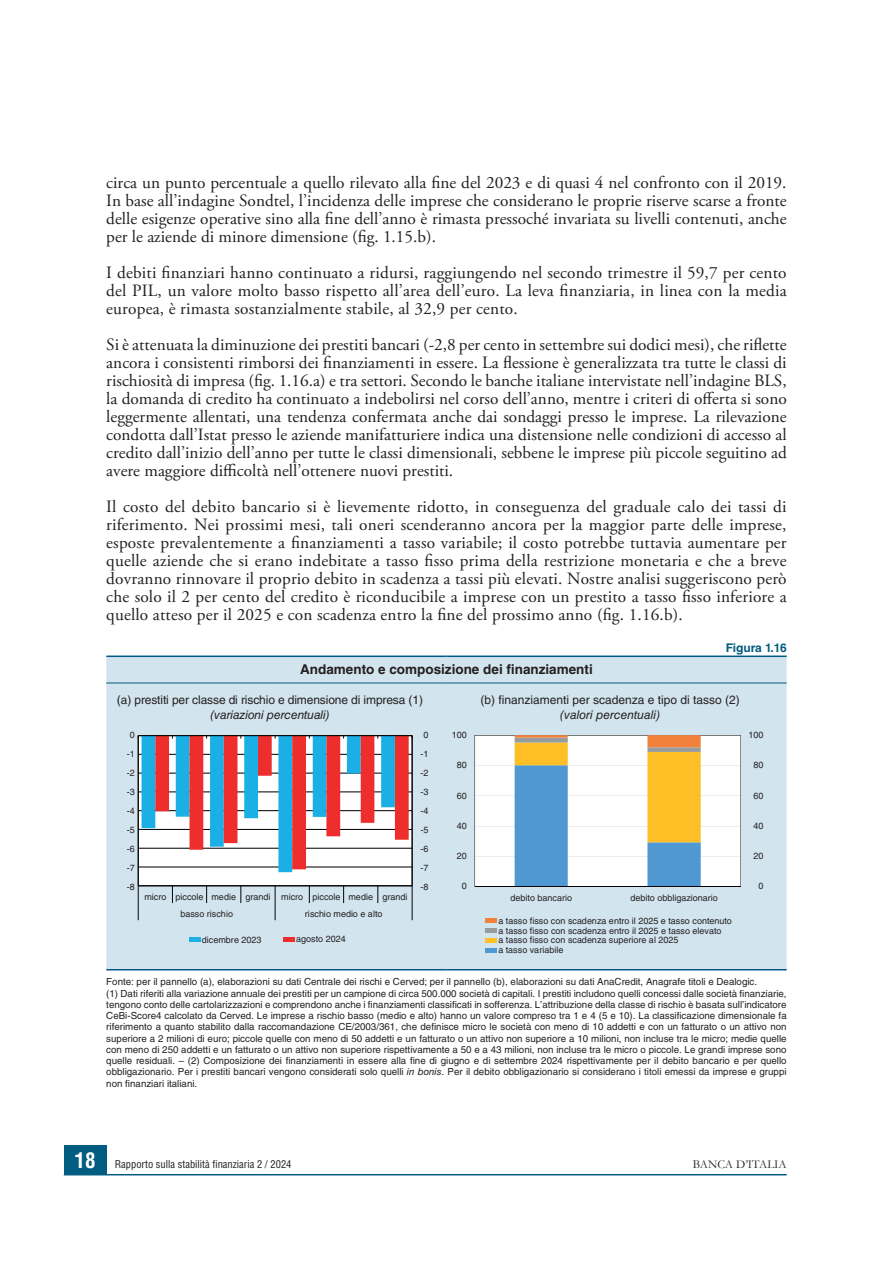
<style>
.page{position:relative;width:893px;height:1263px;background:#fff}
.page>*{position:absolute;margin:0;border:0;box-sizing:border-box;transform-origin:0 0}
.RSF_TESTO-Paragrafo{font:17.25px/18px "Adobe Garamond Pro";letter-spacing:.005em;color:#231f20;text-align:justify}
.RSF_TAB_FIG-Titolo{font:700 13.5px "Helvetica LT Std";color:#231f20}
.RSF_TAB_FIG-Testatin{font:12px "Helvetica LT Std";letter-spacing:-.01em;color:#231f20}
.RSF_TAB_FIG-Sottotit{font:italic 12px "Helvetica LT Std";letter-spacing:-.01em;color:#231f20}
.t1{font:12px "Garamond";color:#231f20}
.t2{font:700 12px "Helvetica LT Std";letter-spacing:-.01em;color:#005c81}
.t3{font:condensed 10.5px "Helvetica LT Std";color:#231f20}
.RSF_TAB_FIG-Nota{font:9.75px/11.2px "Helvetica LT Std";color:#231f20;text-align:justify}
.t4{font:9px/9.9px "Helvetica LT Std";color:#231f20}
.s1{font-style:italic}
.s2{font-weight:700;font-size:21px;color:#fff}
</style>
<div class="page">
<div style="left:64px;top:1145px;width:42px;height:29px;background:#005c81"></div>
<hr style="left:64px;top:1174px;width:723px;height:1px;background:#005c81">
<div style="left:106px;top:657px;width:681px;height:312px;background:#d2e4ee"></div>
<hr style="left:106px;top:655px;width:340px;height:2px;background:#005c81">
<hr style="left:446px;top:655px;width:341px;height:2px;background:#005c81">
<hr style="left:106px;top:969px;width:340px;height:1px;background:#005c81">
<hr style="left:446px;top:969px;width:341px;height:1px;background:#005c81">
<hr style="left:106px;top:683px;width:340px;height:1px;background:#005c81">
<hr style="left:446px;top:683px;width:341px;height:1px;background:#005c81">
<div style="left:189px;top:937px;width:12px;height:5px;background:#1aafe5"></div>
<div style="left:283px;top:937px;width:12px;height:5px;background:#ee2d2d"></div>
<div style="left:486px;top:918px;width:11px;height:5px;background:#f2813c"></div>
<div style="left:486px;top:928px;width:11px;height:5px;background:#999c9d"></div>
<div style="left:486px;top:938px;width:11px;height:5px;background:#fdbe26"></div>
<div style="left:486px;top:948px;width:11px;height:5px;background:#4f98d2"></div>
<svg style="left:475px;top:735px;width:266px;height:152px"></svg>
<hr style="left:475px;top:886px;width:265px;height:1px;background:#000001">
<svg style="left:138px;top:735px;width:275px;height:185px"></svg>
<p class="RSF_TESTO-Paragrafo" style="left:106px;top:174px;width:682px">circa un punto percentuale a quello rilevato alla fine del 2023 e di quasi 4 nel confronto con il 2019.<br>In base all’indagine Sondtel, l’incidenza delle imprese che considerano le proprie riserve scarse a fronte delle esigenze operative sino alla fine dell’anno è rimasta pressoché invariata su livelli contenuti, anche per le aziende di minore dimensione (fig. 1.15.b).</p>
<p class="RSF_TESTO-Paragrafo" style="left:106px;top:264px;width:682px">I debiti finanziari hanno continuato a ridursi, raggiungendo nel secondo trimestre il 59,7 per cento del PIL, un valore molto basso rispetto all’area dell’euro. La leva finanziaria, in linea con la media europea, è rimasta sostanzialmente stabile, al 32,9 per cento.</p>
<p class="RSF_TESTO-Paragrafo" style="left:106px;top:336px;width:682px">Si è attenuata la diminuzione dei prestiti bancari (-2,8 per cento in settembre sui dodici mesi), che riflette ancora i consistenti rimborsi dei finanziamenti in essere. La flessione è generalizzata tra tutte le classi di rischiosità di impresa (fig. 1.16.a) e tra settori. Secondo le banche italiane intervistate nell’indagine BLS, la domanda di credito ha continuato a indebolirsi nel corso dell’anno, mentre i criteri di offerta si sono leggermente allentati, una tendenza confermata anche dai sondaggi presso le imprese. La rilevazione condotta dall’Istat presso le aziende manifatturiere indica una distensione nelle condizioni di accesso al credito dall’inizio dell’anno per tutte le classi dimensionali, sebbene le imprese più piccole seguitino ad avere maggiore difficoltà nell’ottenere nuovi prestiti.</p>
<p class="RSF_TESTO-Paragrafo" style="left:106px;top:498px;width:682px">Il costo del debito bancario si è lievemente ridotto, in conseguenza del graduale calo dei tassi di riferimento. Nei prossimi mesi, tali oneri scenderanno ancora per la maggior parte delle imprese, esposte prevalentemente a finanziamenti a tasso variabile; il costo potrebbe tuttavia aumentare per quelle aziende che si erano indebitate a tasso fisso prima della restrizione monetaria e che a breve dovranno rinnovare il proprio debito in scadenza a tassi più elevati. Nostre analisi suggeriscono però che solo il 2 per cento del credito è riconducibile a imprese con un prestito a tasso fisso inferiore a quello atteso per il 2025 e con scadenza entro la fine del prossimo anno (fig. 1.16.b).</p>
<p class="t2" style="left:726px;top:640px;width:62px">Figura 1.16</p>
<h2 class="RSF_TAB_FIG-Titolo" style="left:300px;top:661px;width:294px">Andamento e composizione dei finanziamenti</h2>
<p class="RSF_TAB_FIG-Testatin" style="left:117px;top:693px;width:308px">(a) prestiti per classe di rischio e dimensione di impresa (1)</p>
<p class="RSF_TAB_FIG-Sottotit" style="left:210px;top:708px;width:121px">(variazioni percentuali)</p>
<p class="RSF_TAB_FIG-Testatin" style="left:480px;top:693px;width:261px">(b) finanziamenti per scadenza e tipo di tasso (2)</p>
<p class="RSF_TAB_FIG-Sottotit" style="left:560px;top:708px;width:102px">(valori percentuali)</p>
<p class="t4" style="left:130px;top:730px;width:7px">0</p>
<p class="t4" style="left:423px;top:730px;width:7px">0</p>
<p class="t4" style="left:452px;top:730px;width:16px">100</p>
<p class="t4" style="left:749px;top:730px;width:16px">100</p>
<p class="t4" style="left:127px;top:749px;width:9px">-1</p>
<p class="t4" style="left:420px;top:749px;width:9px">-1</p>
<p class="t4" style="left:127px;top:768px;width:9px">-2</p>
<p class="t4" style="left:420px;top:768px;width:9px">-2</p>
<p class="t4" style="left:457px;top:760px;width:12px">80</p>
<p class="t4" style="left:753px;top:760px;width:12px">80</p>
<p class="t4" style="left:127px;top:787px;width:9px">-3</p>
<p class="t4" style="left:420px;top:787px;width:9px">-3</p>
<p class="t4" style="left:457px;top:790px;width:12px">60</p>
<p class="t4" style="left:753px;top:790px;width:12px">60</p>
<p class="t4" style="left:127px;top:806px;width:9px">-4</p>
<p class="t4" style="left:420px;top:806px;width:9px">-4</p>
<p class="t4" style="left:127px;top:825px;width:9px">-5</p>
<p class="t4" style="left:420px;top:825px;width:9px">-5</p>
<p class="t4" style="left:457px;top:821px;width:12px">40</p>
<p class="t4" style="left:753px;top:821px;width:12px">40</p>
<p class="t4" style="left:127px;top:844px;width:9px">-6</p>
<p class="t4" style="left:420px;top:844px;width:9px">-6</p>
<p class="t4" style="left:457px;top:851px;width:12px">20</p>
<p class="t4" style="left:753px;top:851px;width:12px">20</p>
<p class="t4" style="left:127px;top:863px;width:9px">-7</p>
<p class="t4" style="left:420px;top:863px;width:9px">-7</p>
<p class="t4" style="left:127px;top:882px;width:9px">-8</p>
<p class="t4" style="left:420px;top:882px;width:9px">-8</p>
<p class="t4" style="left:462px;top:881px;width:7px">0</p>
<p class="t4" style="left:759px;top:881px;width:7px">0</p>
<p class="t4" style="left:144px;top:892px;width:265px">micro piccole medie grandi micro piccole medie grandi</p>
<p class="t4" style="left:510px;top:892px;width:63px">debito bancario</p>
<p class="t4" style="left:630px;top:892px;width:89px">debito obbligazionario</p>
<p class="t4" style="left:180px;top:909px;width:54px">basso rischio</p>
<p class="t4" style="left:305px;top:909px;width:79px">rischio medio e alto</p>
<p class="t4" style="left:498px;top:915px;width:235px">a tasso fisso con scadenza entro il 2025 e tasso contenuto a tasso fisso con scadenza entro il 2025 e tasso elevato<br>a tasso fisso con scadenza superiore al 2025<br>a tasso variabile</p>
<p class="t4" style="left:202px;top:934px;width:61px">dicembre 2023</p>
<p class="t4" style="left:296px;top:934px;width:51px">agosto 2024</p>
<p class="RSF_TAB_FIG-Nota" style="left:106px;top:976px;width:652px">Fonte: per il pannello (a), elaborazioni su dati Centrale dei rischi e Cerved; per il pannello (b), elaborazioni su dati AnaCredit, Anagrafe titoli e Dealogic.</p>
<p class="RSF_TAB_FIG-Nota" style="left:106px;top:987px;width:682px">(1) Dati riferiti alla variazione annuale dei prestiti per un campione di circa 500.000 società di capitali. I prestiti includono quelli concessi dalle società finanziarie, tengono conto delle cartolarizzazioni e comprendono anche i finanziamenti classificati in sofferenza. L’attribuzione della classe di rischio è basata sull’indicatore CeBi-Score4 calcolato da Cerved. Le imprese a rischio basso (medio e alto) hanno un valore compreso tra 1 e 4 (5 e 10). La classificazione dimensionale fa riferimento a quanto stabilito dalla raccomandazione CE/2003/361, che definisce micro le società con meno di 10 addetti e con un fatturato o un attivo non superiore a 2 milioni di euro; piccole quelle con meno di 50 addetti e un fatturato o un attivo non superiore a 10 milioni, non incluse tra le micro; medie quelle con meno di 250 addetti e un fatturato o un attivo non superiore rispettivamente a 50 e a 43 milioni, non incluse tra le micro o piccole. Le grandi imprese sono quelle residuali. – (2) Composizione dei finanziamenti in essere alla fine di giugno e di settembre 2024 rispettivamente per il debito bancario e per quello obbligazionario. Per i prestiti bancari vengono considerati solo quelli <span class="s1">in bonis</span>. Per il debito obbligazionario si considerano i titoli emessi da imprese e gruppi non finanziari italiani.</p>
<p class="t3" style="left:75px;top:1158px;width:218px"><span class="s2">18</span> Rapporto sulla stabilità finanziaria 2 / 2024</p>
<p class="t1" style="left:693px;top:1156px;width:95px">BANCA D’ITALIA</p>
</div>
